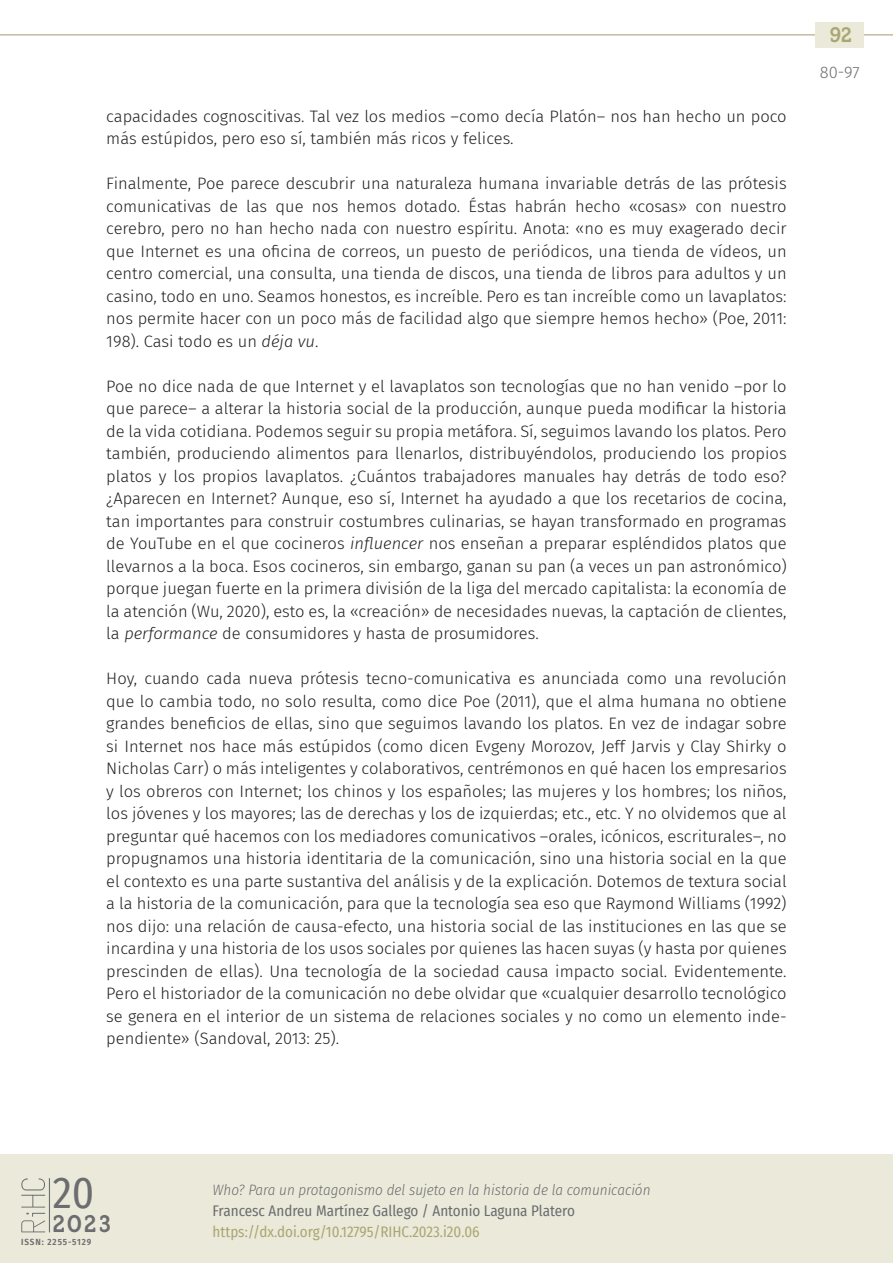
<style>
.page{position:relative;width:893px;height:1263px;background:#fff}
.page>*{position:absolute;margin:0;border:0;box-sizing:border-box;transform-origin:0 0}
.t1{font:43.2px "Fira Sans Condensed";color:#6c6d70}
.t2{font:600 24px "Gambero";color:#6c6d70}
.t3{font:600 21px "Gambero";color:#aaa671}
._00_bsc{font:300 16.5px/22.5px "Fira Sans";color:#231f20;text-align:justify}
.t4{font:300 16.5px "Fira Sans";color:#6c6d70}
.t5{font:italic 300 15px "Fira Sans Condensed";color:#6c6d70}
.t6{font:15px "Fira Sans Condensed";color:#6c6d70}
.t7{font:15px "Fira Sans Condensed";color:#aaa671}
.t8{font:600 9px "Fira Sans Condensed";letter-spacing:.1em;color:#6c6d70}
.s1{font-style:italic}
</style>
<div class="page">
<hr style="left:0;top:34px;width:893px;height:1px;background:#aea385">
<div style="left:816px;top:22px;width:48px;height:26px;background:#ebeada"></div>
<div style="left:0;top:1154px;width:893px;height:109px;background:#ebeada"></div>
<hr style="left:49px;top:1178px;width:1px;height:54px;background:#6c6d70">
<svg style="left:21px;top:1178px;width:24px;height:29px"></svg>
<svg style="left:21px;top:1213px;width:24px;height:19px"></svg>
<p class="_00_bsc" style="left:106px;top:105px;width:682px">capacidades cognoscitivas. Tal vez los medios –como decía Platón– nos han hecho un poco más estúpidos, pero eso sí, también más ricos y felices.</p>
<p class="_00_bsc" style="left:106px;top:172px;width:682px">Finalmente, Poe parece descubrir una naturaleza humana invariable detrás de las prótesis comunicativas de las que nos hemos dotado. Éstas habrán hecho «cosas» con nuestro cerebro, pero no han hecho nada con nuestro espíritu. Anota: «no es muy exagerado decir que Internet es una oficina de correos, un puesto de periódicos, una tienda de vídeos, un centro comercial, una consulta, una tienda de discos, una tienda de libros para adultos y un casino, todo en uno. Seamos honestos, es increíble. Pero es tan increíble como un lavaplatos: nos permite hacer con un poco más de facilidad algo que siempre hemos hecho» (Poe, 2011:<br>198). Casi todo es un <span class="s1">déja vu</span>.</p>
<p class="_00_bsc" style="left:106px;top:375px;width:682px">Poe no dice nada de que Internet y el lavaplatos son tecnologías que no han venido –por lo que parece– a alterar la historia social de la producción, aunque pueda modificar la historia de la vida cotidiana. Podemos seguir su propia metáfora. Sí, seguimos lavando los platos. Pero también, produciendo alimentos para llenarlos, distribuyéndolos, produciendo los propios platos y los propios lavaplatos. ¿Cuántos trabajadores manuales hay detrás de todo eso? ¿Aparecen en Internet? Aunque, eso sí, Internet ha ayudado a que los recetarios de cocina, tan importantes para construir costumbres culinarias, se hayan transformado en programas de YouTube en el que cocineros <span class="s1">influencer</span> nos enseñan a preparar espléndidos platos que llevarnos a la boca. Esos cocineros, sin embargo, ganan su pan (a veces un pan astronómico) porque juegan fuerte en la primera división de la liga del mercado capitalista: la economía de la atención (Wu, 2020), esto es, la «creación» de necesidades nuevas, la captación de clientes, la <span class="s1">performance</span> de consumidores y hasta de prosumidores.</p>
<p class="_00_bsc" style="left:106px;top:667px;width:682px">Hoy, cuando cada nueva prótesis tecno-comunicativa es anunciada como una revolución que lo cambia todo, no solo resulta, como dice Poe (2011), que el alma humana no obtiene grandes beneficios de ellas, sino que seguimos lavando los platos. En vez de indagar sobre si Internet nos hace más estúpidos (como dicen Evgeny Morozov, Jeff Jarvis y Clay Shirky o Nicholas Carr) o más inteligentes y colaborativos, centrémonos en qué hacen los empresarios y los obreros con Internet; los chinos y los españoles; las mujeres y los hombres; los niños, los jóvenes y los mayores; las de derechas y los de izquierdas; etc., etc. Y no olvidemos que al preguntar qué hacemos con los mediadores comunicativos –orales, icónicos, escriturales–, no propugnamos una historia identitaria de la comunicación, sino una historia social en la que el contexto es una parte sustantiva del análisis y de la explicación. Dotemos de textura social a la historia de la comunicación, para que la tecnología sea eso que Raymond Williams (1992) nos dijo: una relación de causa-efecto, una historia social de las instituciones en las que se incardina y una historia de los usos sociales por quienes las hacen suyas (y hasta por quienes prescinden de ellas). Una tecnología de la sociedad causa impacto social. Evidentemente.<br>Pero el historiador de la comunicación no debe olvidar que «cualquier desarrollo tecnológico se genera en el interior de un sistema de relaciones sociales y no como un elemento inde&shy;pendiente» (Sandoval, 2013: 25).</p>
<p class="t3" style="left:830px;top:22px;width:23px">92</p>
<p class="t4" style="left:820px;top:60px;width:41px">80-97</p>
<h1 class="t1" style="left:53px;top:1160px;width:43px">20</h1>
<h2 class="t2" style="left:53px;top:1209px;width:60px">2023</h2>
<p class="t8" style="left:21px;top:1234px;width:71px">ISSN: 2255-5129</p>
<p class="t5" style="left:213px;top:1179px;width:439px">Who? Para un protagonismo del sujeto en la historia de la comunicación</p>
<p class="t6" style="left:213px;top:1199px;width:364px">Francesc Andreu Martínez Gallego / Antonio Laguna Platero</p>
<p class="t7" style="left:213px;top:1220px;width:268px">https://dx.doi.org/10.12795/RIHC.2023.i20.06</p>
</div>
